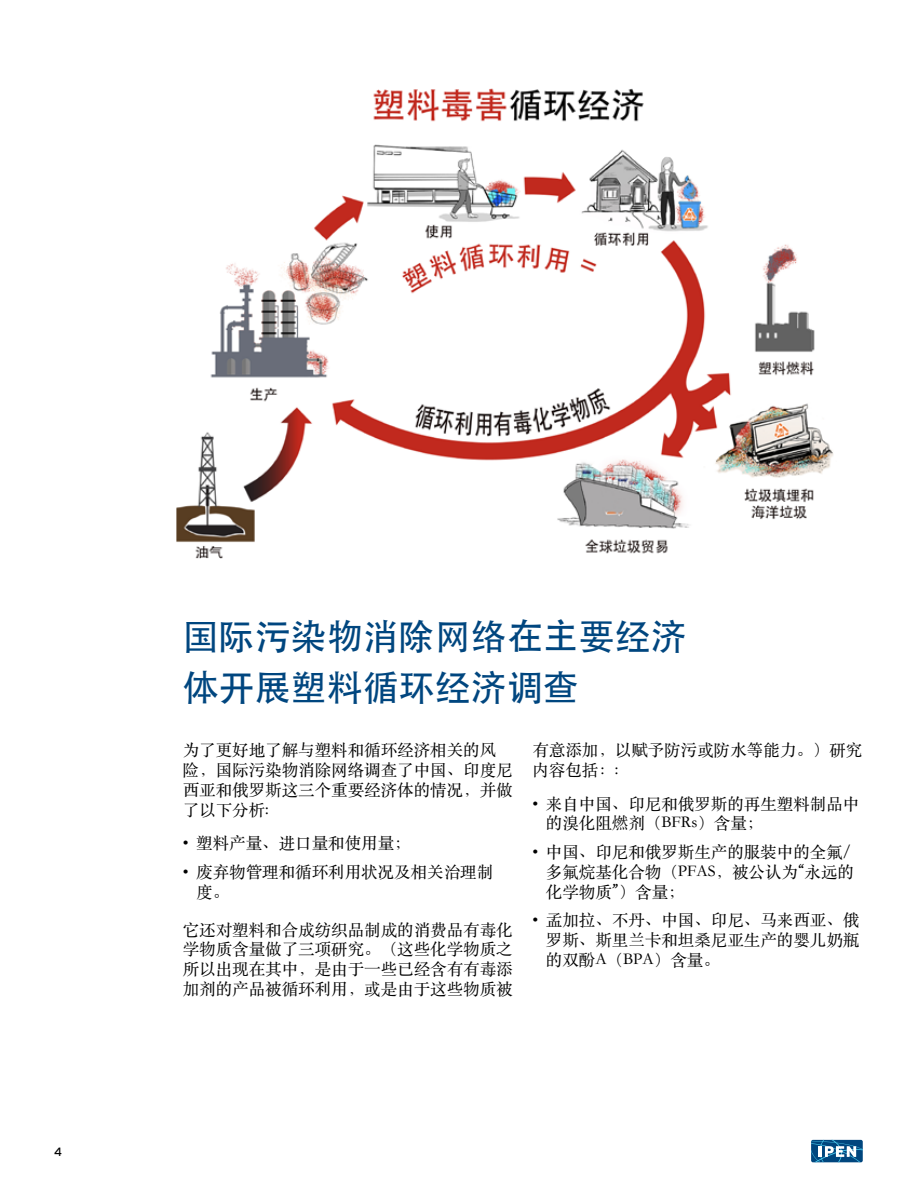
<style>
.page{position:relative;width:918px;height:1188px;background:#fff}
.page>*{position:absolute;margin:0;border:0;box-sizing:border-box;transform-origin:0 0}
.t1{font:500 36px/51px "ST Heiti SC";color:#00467f}
.t2{font:16.5px/19.8px "ST Songti SC Regular";color:#000}
.t3{font:12px "Interstate";color:#000}
</style>
<div class="page">
<svg style="left:811px;top:1140px;width:52px;height:22px"></svg>
<img style="left:176px;top:88px;width:658px;height:470px">
<p class="t3" style="left:54px;top:1145px;width:10px">4</p>
<h1 class="t1" style="left:183px;top:609px;width:505px">国际污染物消除网络在主要经济体开展塑料循环经济调查</h1>
<p class="t2" style="left:183px;top:740px;width:331px">为了更好地了解与塑料和循环经济相关的风险，国际污染物消除网络调查了中国、印度尼西亚和俄罗斯这三个重要经济体的情况，并做了以下分析:</p>
<p class="t2" style="left:183px;top:833px;width:229px">• 塑料产量、进口量和使用量；</p>
<p class="t2" style="left:196px;top:861px;width:299px;text-indent:-13px">• 废弃物管理和循环利用状况及相关治理制度。</p>
<p class="t2" style="left:183px;top:919px;width:331px;text-align:justify">它还对塑料和合成纺织品制成的消费品有毒化学物质含量做了三项研究。（这些化学物质之所以出现在其中，是由于一些已经含有有毒添加剂的产品被循环利用，或是由于这些物质被</p>
<p class="t2" style="left:532px;top:740px;width:331px">有意添加，以赋予防污或防水等能力。）研究内容包括：:</p>
<p class="t2" style="left:546px;top:793px;width:315px;text-indent:-13px">• 来自中国、印尼和俄罗斯的再生塑料制品中的溴化阻燃剂（BFRs）含量；</p>
<p class="t2" style="left:546px;top:842px;width:310px;text-indent:-13px">• 中国、印尼和俄罗斯生产的服装中的全氟/多氟烷基化合物（PFAS，被公认为“永远的化学物质”）含量；</p>
<p class="t2" style="left:546px;top:910px;width:315px;text-align:justify;text-indent:-13px">• 孟加拉、不丹、中国、印尼、马来西亚、俄罗斯、斯里兰卡和坦桑尼亚生产的婴儿奶瓶的双酚A（BPA）含量。</p>
</div>
